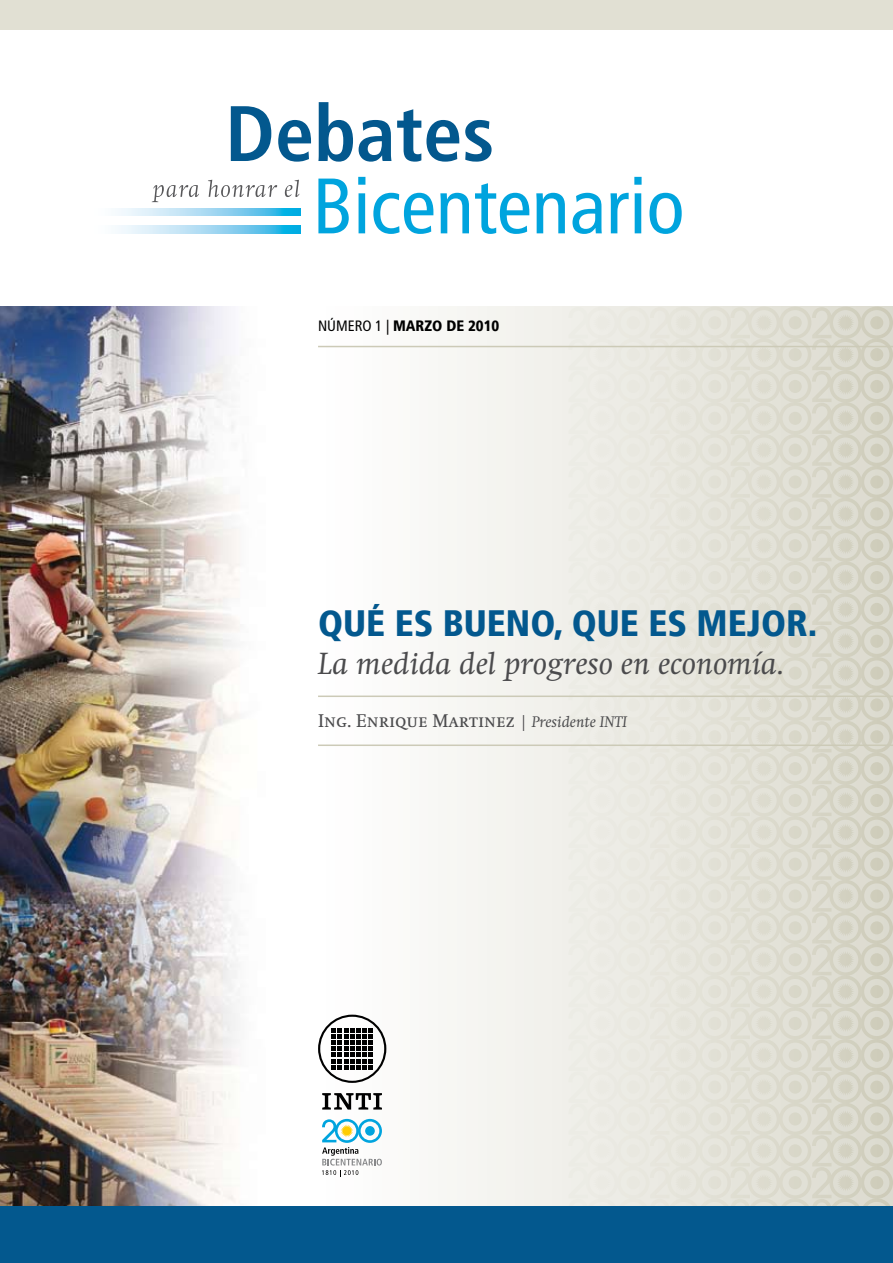
<style>
.page{position:relative;width:893px;height:1263px;background:#fff}
.page>*{position:absolute;margin:0;border:0;box-sizing:border-box;transform-origin:0 0}
.t1{font:900 condensed 36.6px "Frutiger LT";color:#03588e}
.t2{font:italic 31.8px "Swift CEEF";color:#4b4b4d}
.t3{font:19.05px "Swift CEEF Regular SC";color:#4b4b4d}
.t4{font:900 condensed 15px "Frutiger LT";color:#000}
.s1{font-weight:400}
.s2{font-family:"Swift CEEF";font-style:italic;font-size:15.9px}
</style>
<div class="page">
<div style="left:318px;top:306px;width:575px;height:900px;background:#f7f7f3"></div>
<svg style="left:568px;top:307px;width:325px;height:899px"></svg>
<svg style="left:231px;top:106px;width:40px;height:55px"></svg>
<svg style="left:278px;top:120px;width:33px;height:42px"></svg>
<svg style="left:318px;top:102px;width:35px;height:60px"></svg>
<svg style="left:359px;top:120px;width:32px;height:42px"></svg>
<svg style="left:397px;top:109px;width:62px;height:53px"></svg>
<svg style="left:465px;top:120px;width:27px;height:42px"></svg>
<svg style="left:152px;top:185px;width:47px;height:17px"></svg>
<svg style="left:208px;top:180px;width:69px;height:17px"></svg>
<svg style="left:285px;top:180px;width:15px;height:17px"></svg>
<svg style="left:318px;top:179px;width:31px;height:54px"></svg>
<svg style="left:358px;top:177px;width:7px;height:56px"></svg>
<svg style="left:373px;top:193px;width:60px;height:41px"></svg>
<svg style="left:440px;top:193px;width:29px;height:40px"></svg>
<svg style="left:475px;top:183px;width:54px;height:51px"></svg>
<svg style="left:536px;top:193px;width:29px;height:40px"></svg>
<svg style="left:572px;top:193px;width:30px;height:41px"></svg>
<svg style="left:610px;top:177px;width:32px;height:56px"></svg>
<svg style="left:649px;top:193px;width:33px;height:41px"></svg>
<svg style="left:117px;top:208px;width:184px;height:25px"></svg>
<div style="left:77px;top:217px;width:226px;height:8px;background:#fff"></div>
<img style="left:0;top:307px;width:240px;height:899px">
<hr style="left:318px;top:346px;width:575px;height:1px;background:#cccab7">
<hr style="left:318px;top:695px;width:575px;height:2px;background:#cccab7">
<hr style="left:318px;top:744px;width:575px;height:2px;background:#cccab7">
<div style="left:0;top:1206px;width:893px;height:57px;background:#03588e"></div>
<svg style="left:322px;top:1093px;width:60px;height:16px"></svg>
<svg style="left:318px;top:1015px;width:68px;height:68px"></svg>
<svg style="left:322px;top:1119px;width:60px;height:58px"></svg>
<div style="left:0;top:0;width:893px;height:30px;background:#e1e0d3"></div>
<p class="t4" style="left:318px;top:316px;width:183px"><span class="s1">NÚMERO 1 |</span> MARZO DE 2010</p>
<h1 class="t1" style="left:318px;top:601px;width:501px">QUÉ ES BUENO, QUE ES MEJOR.</h1>
<h2 class="t2" style="left:318px;top:646px;width:468px">La medida del progreso en economía.</h2>
<p class="t3" style="left:318px;top:710px;width:311px">Ing. Enrique Martinez <span class="s2">| Presidente INTI</span></p>
</div>
